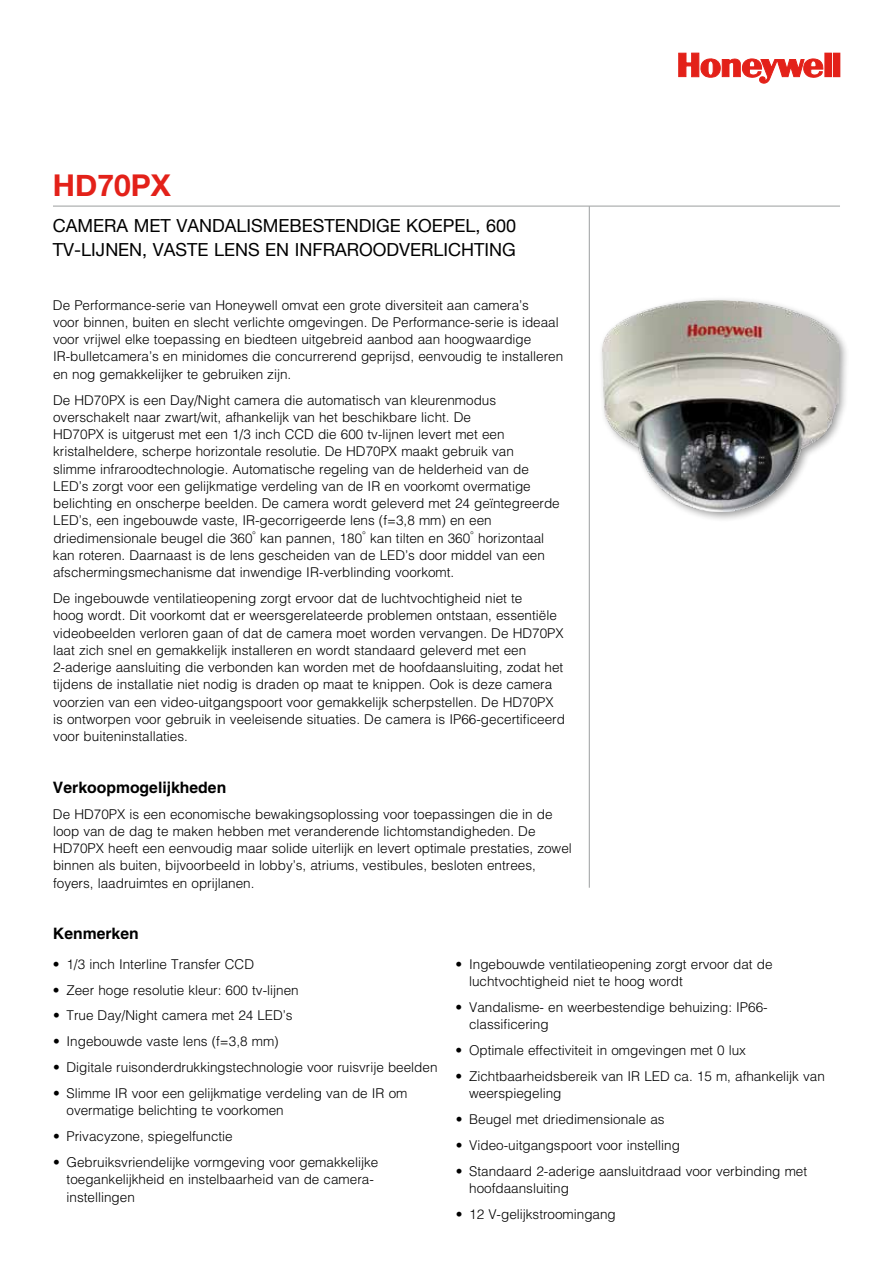
<style>
.page{position:relative;width:893px;height:1263px;background:#fff}
.page>*{position:absolute;margin:0;border:0;box-sizing:border-box;transform-origin:0 0}
.t1{font:700 30px "Helvetica Neue";color:#e32119}
.t2{font:18px/24px "Helvetica Neue";color:#000}
.t3{font:700 15.75px "Helvetica LT Std";color:#000}
.t4{font:300 13.5px/17.2px "Helvetica LT Std";color:#000}
</style>
<div class="page">
<hr style="left:53px;top:206px;width:787px;height:1px;background:#9c9e9f">
<svg style="left:678px;top:53px;width:145px;height:30px"></svg>
<div style="left:825px;top:53px;width:6px;height:24px;background:#e32119"></div>
<div style="left:833px;top:53px;width:7px;height:24px;background:#e32119"></div>
<hr style="left:589px;top:206px;width:1px;height:682px;background:#9c9e9f">
<div style="left:597px;top:295px;width:252px;height:228px;background:#000;opacity:.4"></div>
<img style="left:603px;top:300px;width:235px;height:212px">
<h1 class="t1" style="left:53px;top:167px;width:119px">HD70PX</h1>
<h2 class="t2" style="left:53px;top:213px;width:465px">CAMERA MET VANDALISMEBESTENDIGE KOEPEL, 600<br>TV-LIJNEN, VASTE LENS EN INFRAROODVERLICHTING</h2>
<p class="t4" style="left:53px;top:296px;width:512px">De Performance-serie van Honeywell omvat een grote diversiteit aan camera’s<br>voor binnen, buiten en slecht verlichte omgevingen. De Performance-serie is ideaal voor vrijwel elke toepassing en biedteen uitgebreid aanbod aan hoogwaardige IR-bulletcamera’s en minidomes die concurrerend geprijsd, eenvoudig te installeren en nog gemakkelijker te gebruiken zijn.</p>
<p class="t4" style="left:53px;top:391px;width:508px">De HD70PX is een Day/Night camera die automatisch van kleurenmodus overschakelt naar zwart/wit, afhankelijk van het beschikbare licht. De<br>HD70PX is uitgerust met een 1/3 inch CCD die 600 tv-lijnen levert met een kristalheldere, scherpe horizontale resolutie. De HD70PX maakt gebruik van slimme infraroodtechnologie. Automatische regeling van de helderheid van de LED’s zorgt voor een gelijkmatige verdeling van de IR en voorkomt overmatige belichting en onscherpe beelden. De camera wordt geleverd met 24 geïntegreerde LED’s, een ingebouwde vaste, IR-gecorrigeerde lens (f=3,8 mm) en een driedimensionale beugel die 360<sup>°</sup> kan pannen, 180<sup>°</sup> kan tilten en 360<sup>°</sup> horizontaal kan roteren. Daarnaast is de lens gescheiden van de LED’s door middel van een afschermingsmechanisme dat inwendige IR-verblinding voorkomt.</p>
<p class="t4" style="left:53px;top:589px;width:513px">De ingebouwde ventilatieopening zorgt ervoor dat de luchtvochtigheid niet te<br>hoog wordt. Dit voorkomt dat er weersgerelateerde problemen ontstaan, essentiële videobeelden verloren gaan of dat de camera moet worden vervangen. De HD70PX laat zich snel en gemakkelijk installeren en wordt standaard geleverd met een 2-aderige aansluiting die verbonden kan worden met de hoofdaansluiting, zodat het tijdens de installatie niet nodig is draden op maat te knippen. Ook is deze camera voorzien van een video-uitgangspoort voor gemakkelijk scherpstellen. De HD70PX is ontworpen voor gebruik in veeleisende situaties. De camera is IP66-gecertificeerd voor buiteninstallaties.</p>
<p class="t3" style="left:53px;top:778px;width:175px">Verkoopmogelijkheden</p>
<p class="t4" style="left:53px;top:805px;width:520px">De HD70PX is een economische bewakingsoplossing voor toepassingen die in de loop van de dag te maken hebben met veranderende lichtomstandigheden. De HD70PX heeft een eenvoudig maar solide uiterlijk en levert optimale prestaties, zowel binnen als buiten, bijvoorbeeld in lobby’s, atriums, vestibules, besloten entrees, foyers, laadruimtes en oprijlanen.</p>
<p class="t3" style="left:53px;top:924px;width:87px">Kenmerken</p>
<p class="t4" style="left:53px;top:955px;width:203px">• 1/3 inch Interline Transfer CCD</p>
<p class="t4" style="left:53px;top:981px;width:247px">• Zeer hoge resolutie kleur: 600 tv-lijnen</p>
<p class="t4" style="left:53px;top:1007px;width:241px">• True Day/Night camera met 24 LED’s</p>
<p class="t4" style="left:53px;top:1033px;width:227px">• Ingebouwde vaste lens (f=3,8 mm)</p>
<p class="t4" style="left:53px;top:1059px;width:386px">• Digitale ruisonderdrukkingstechnologie voor ruisvrije beelden</p>
<p class="t4" style="left:67px;top:1084px;width:342px;text-indent:-14px">• Slimme IR voor een gelijkmatige verdeling van de IR om overmatige belichting te voorkomen</p>
<p class="t4" style="left:53px;top:1128px;width:181px">• Privacyzone, spiegelfunctie</p>
<p class="t4" style="left:67px;top:1153px;width:313px;text-indent:-14px">• Gebruiksvriendelijke vormgeving voor gemakkelijke toegankelijkheid en instelbaarheid van de camera&shy;instellingen</p>
<p class="t4" style="left:469px;top:955px;width:305px;text-indent:-14px">• Ingebouwde ventilatieopening zorgt ervoor dat de luchtvochtigheid niet te hoog wordt</p>
<p class="t4" style="left:469px;top:998px;width:300px;text-indent:-14px">• Vandalisme- en weerbestendige behuizing: IP66- classificering</p>
<p class="t4" style="left:456px;top:1041px;width:292px">• Optimale effectiviteit in omgevingen met 0 lux</p>
<p class="t4" style="left:469px;top:1067px;width:357px;text-indent:-14px">• Zichtbaarheidsbereik van IR LED ca. 15 m, afhankelijk van weerspiegeling</p>
<p class="t4" style="left:456px;top:1110px;width:210px">• Beugel met driedimensionale as</p>
<p class="t4" style="left:456px;top:1136px;width:226px">• Video-uitgangspoort voor instelling</p>
<p class="t4" style="left:469px;top:1162px;width:339px;text-indent:-14px">• Standaard 2-aderige aansluitdraad voor verbinding met hoofdaansluiting</p>
<p class="t4" style="left:456px;top:1205px;width:162px">• 12 V-gelijkstroomingang</p>
</div>
